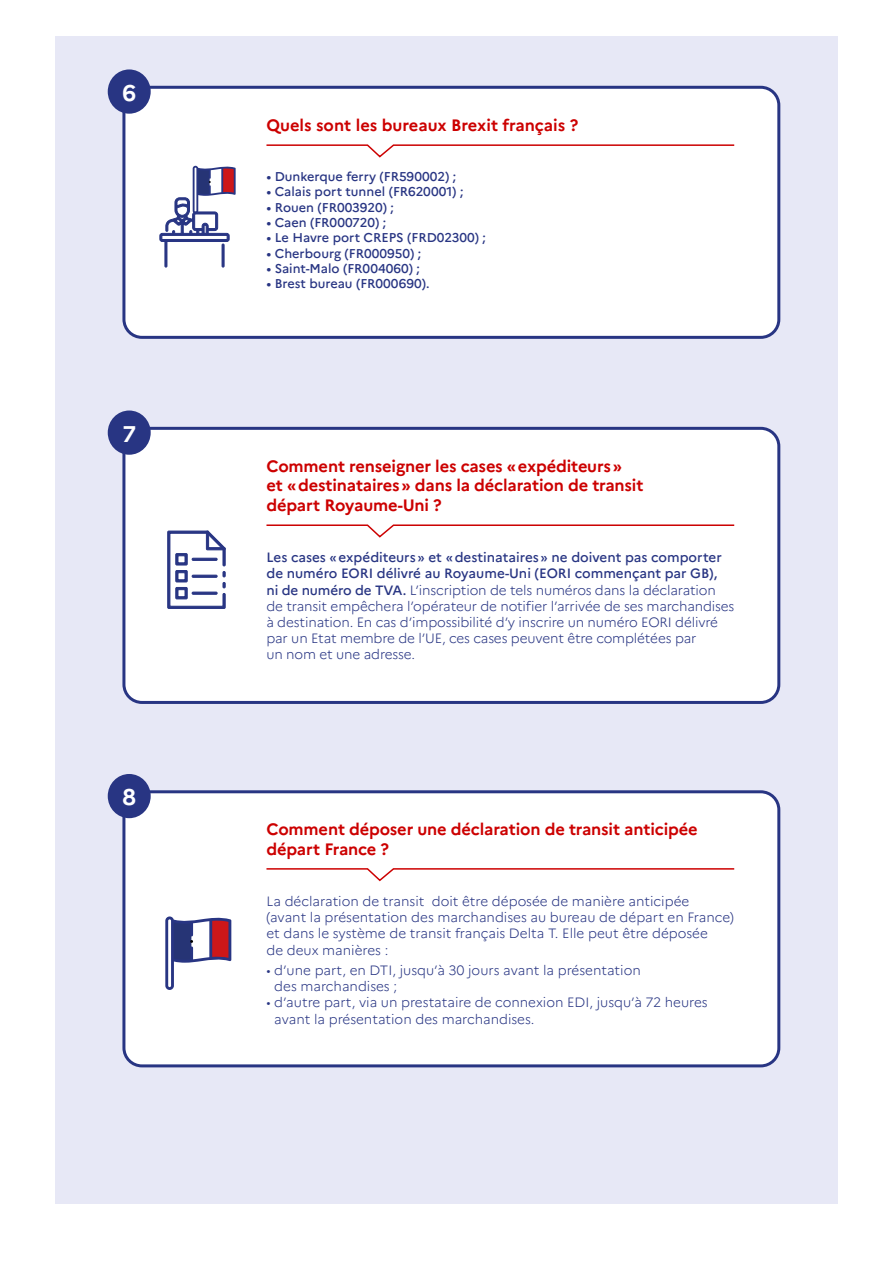
<style>
.page{position:relative;width:893px;height:1263px;background:#fff}
.page>*{position:absolute;margin:0;border:0;box-sizing:border-box;transform-origin:0 0}
.t1{font:700 22.65px "Marianne";color:#fff}
.t2{font:700 16.5px/19.8px "Marianne";letter-spacing:-.01em;color:#c00}
.t3{font:300 13.5px/16.2px "Marianne";letter-spacing:-.01em;color:#283583}
.t4{font:500 12.75px "Marianne";color:#283583}
.s1{font-weight:500}
</style>
<div class="page">
<div style="left:55px;top:36px;width:783px;height:1167px;background:#e7e8f6"></div>
<div style="left:124px;top:87px;width:655px;height:250px;background:#fff;border-radius:18px"></div>
<div style="left:122px;top:86px;width:658px;height:253px;border:3px solid #283583;border-radius:18px"></div>
<div style="left:108px;top:69px;width:43px;height:45px;background:#283583;border-radius:50%"></div>
<svg style="left:266px;top:144px;width:469px;height:14px"></svg>
<svg style="left:159px;top:166px;width:77px;height:101px"></svg>
<div style="left:124px;top:428px;width:655px;height:274px;background:#fff;border-radius:18px"></div>
<div style="left:122px;top:427px;width:658px;height:277px;border:3px solid #283583;border-radius:18px"></div>
<div style="left:108px;top:410px;width:43px;height:45px;background:#283583;border-radius:50%"></div>
<svg style="left:266px;top:524px;width:469px;height:14px"></svg>
<svg style="left:167px;top:531px;width:59px;height:78px"></svg>
<div style="left:192px;top:558px;width:25px;height:3px;border:1px solid #283583"></div>
<div style="left:192px;top:575px;width:25px;height:2px;border:1px solid #283583"></div>
<div style="left:192px;top:592px;width:25px;height:2px;border:1px solid #283583"></div>
<div style="left:124px;top:792px;width:655px;height:274px;background:#fff;border-radius:18px"></div>
<div style="left:122px;top:790px;width:658px;height:277px;border:3px solid #283583;border-radius:18px"></div>
<div style="left:108px;top:774px;width:43px;height:44px;background:#283583;border-radius:50%"></div>
<svg style="left:266px;top:868px;width:469px;height:14px"></svg>
<svg style="left:165px;top:916px;width:66px;height:74px"></svg>
<h1 class="t1" style="left:122px;top:79px;width:15px">6</h1>
<h1 class="t1" style="left:122px;top:420px;width:15px">7</h1>
<h1 class="t1" style="left:122px;top:783px;width:15px">8</h1>
<p class="t2" style="left:266px;top:115px;width:313px">Quels sont les bureaux Brexit français ?</p>
<p class="t4" style="left:266px;top:169px;width:191px">• Dunkerque ferry (FR590002) ;</p>
<p class="t4" style="left:266px;top:184px;width:198px">• Calais port tunnel (FR620001) ;</p>
<p class="t4" style="left:266px;top:199px;width:129px">• Rouen (FR003920) ;</p>
<p class="t4" style="left:266px;top:215px;width:121px">• Caen (FR000720) ;</p>
<p class="t4" style="left:266px;top:230px;width:221px">• Le Havre port CREPS (FRD02300) ;</p>
<p class="t4" style="left:266px;top:245px;width:156px">• Cherbourg (FR000950) ;</p>
<p class="t4" style="left:266px;top:260px;width:155px">• Saint-Malo (FR004060) ;</p>
<p class="t4" style="left:266px;top:276px;width:165px">• Brest bureau (FR000690).</p>
<p class="t2" style="left:266px;top:456px;width:378px">Comment renseigner les cases «expéditeurs»<br>et «destinataires» dans la déclaration de transit départ Royaume-Uni ?</p>
<p class="t3" style="left:266px;top:549px;width:469px"><span class="s1">Les cases «expéditeurs» et «destinataires» ne doivent pas comporter de numéro EORI délivré au Royaume-Uni (EORI commençant par GB),<br>ni de numéro de TVA.</span> L’inscription de tels numéros dans la déclaration de transit empêchera l’opérateur de notifier l’arrivée de ses marchandises à destination. En cas d’impossibilité d’y inscrire un numéro EORI délivré par un Etat membre de l’UE, ces cases peuvent être complétées par<br>un nom et une adresse.</p>
<p class="t2" style="left:266px;top:819px;width:433px">Comment déposer une déclaration de transit anticipée départ France ?</p>
<p class="t3" style="left:266px;top:893px;width:469px">La déclaration de transit doit être déposée de manière anticipée<br>(avant la présentation des marchandises au bureau de départ en France) et dans le système de transit français Delta T. Elle peut être déposée<br>de deux manières :</p>
<p class="t3" style="left:274px;top:962px;width:368px;text-indent:-8px">• d’une part, en DTI, jusqu’à 30 jours avant la présentation des marchandises ;</p>
<p class="t3" style="left:274px;top:994px;width:435px;text-indent:-8px">• d’autre part, via un prestataire de connexion EDI, jusqu’à 72 heures avant la présentation des marchandises.</p>
</div>
